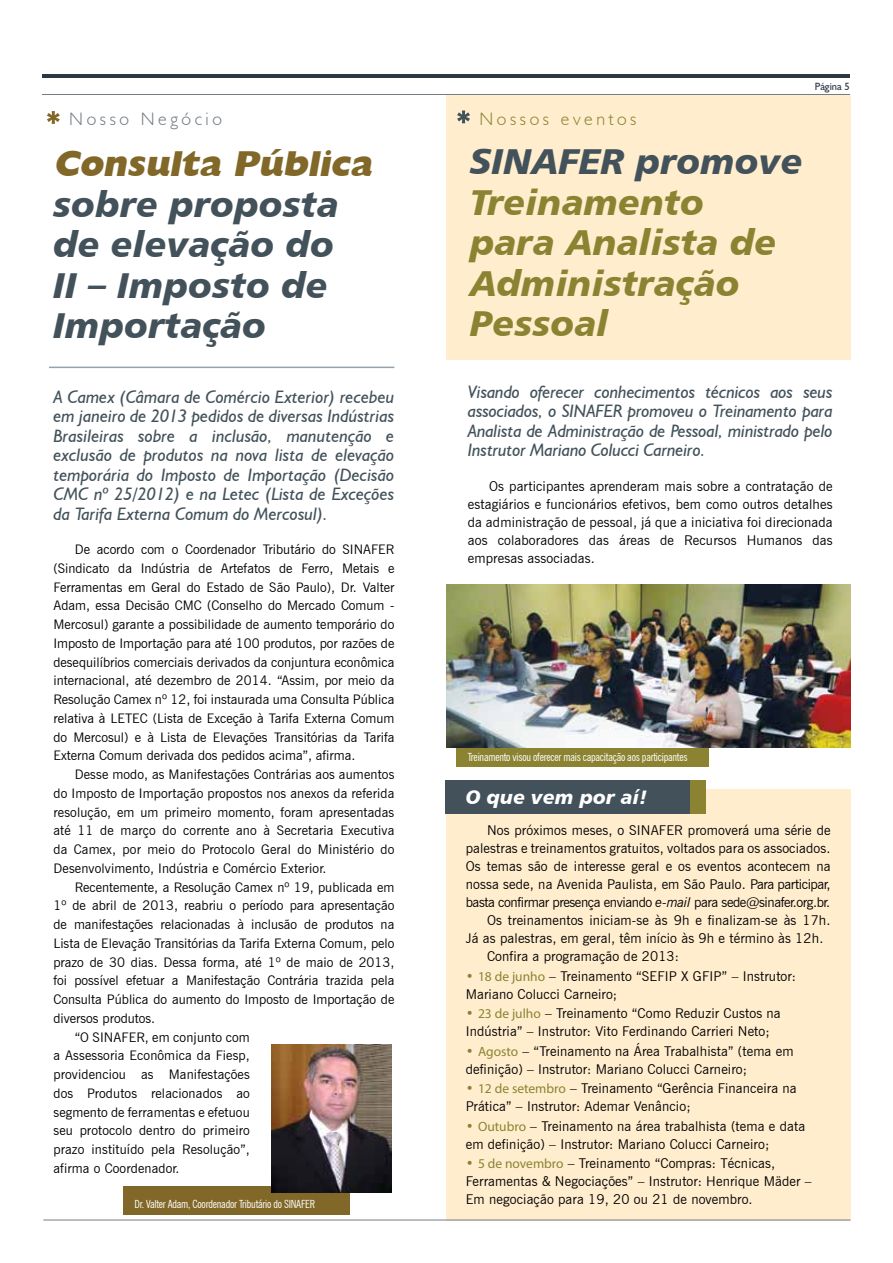
<style>
.page{position:relative;width:893px;height:1263px;background:#fff}
.page>*{position:absolute;margin:0;border:0;box-sizing:border-box;transform-origin:0 0}
.t1{font:36px/40.5px "Humanist 777 BT Black Italic B";color:#43525a}
.t2{font:36px/40.5px "Humanist 777 BT Black Italic B";color:#8c8332}
.t3{font:italic 800 36px "Humanist 521 BT";color:#826828}
.t4{font:19.5px "Humanist 777 BT Black Italic B";color:#fff}
.t5{font:italic 18px/19.5px "Humanist 521 BT";letter-spacing:-.01em;color:#43525a;text-align:justify}
.t6{font:300 18px "Humanist 521 BT";letter-spacing:.2em;color:#8c8332}
.t7{font:300 18px "Humanist 521 BT";letter-spacing:.2em;color:#727d84}
.t8{font:13.5px/18px "News Gothic BT";letter-spacing:.01em;color:#000}
.t9{font:13.5px "News Gothic BT";letter-spacing:-.03em;color:#000}
.t10{font:13.2px/18.8px "News Gothic BT";color:#000;text-align:justify}
.t11{font:condensed 11.25px "News Gothic BT";letter-spacing:-.02em;color:#fff}
.t12{font:10.5px "Humanist 521 BT";color:#2a3942}
.s1{font-style:italic}
.s2{color:#8c8332}
.s3{font-family:"Myriad Pro";color:#8c8332}
</style>
<div class="page">
<div style="left:446px;top:789px;width:404px;height:431px;background:#ffedce"></div>
<div style="left:446px;top:95px;width:404px;height:264px;background:#ffedce"></div>
<div style="left:462px;top:780px;width:244px;height:33px;background:#8c8332"></div>
<div style="left:457px;top:617px;width:252px;height:150px;background:#8c8332"></div>
<div style="left:123px;top:1186px;width:227px;height:29px;background:#826828"></div>
<hr style="left:43px;top:75px;width:807px;height:3px;background:#2a3942">
<hr style="left:43px;top:94px;width:807px;height:1px;background:#727d84">
<hr style="left:43px;top:1219px;width:807px;height:1px;background:#727d84">
<svg style="left:47px;top:111px;width:13px;height:13px"></svg>
<img style="left:446px;top:585px;width:404px;height:162px">
<hr style="left:49px;top:367px;width:345px;height:1px;background:#95a3ab">
<svg style="left:457px;top:111px;width:13px;height:12px"></svg>
<img style="left:271px;top:1045px;width:120px;height:148px">
<div style="left:446px;top:780px;width:244px;height:33px;background:#43525a"></div>
<h3 class="t7" style="left:69px;top:108px;width:154px">Nosso Negócio</h3>
<h1 class="t3" style="left:53px;top:142px;width:327px">Consulta Pública</h1>
<h1 class="t1" style="left:53px;top:183px;width:287px">sobre proposta de elevação do<br>II – Imposto de<br>Importação</h1>
<p class="t5" style="left:53px;top:387px;width:342px">A Camex (Câmara de Comércio Exterior) recebeu em janeiro de 2013 pedidos de diversas Indústrias Brasileiras sobre a inclusão, manutenção e exclusão de produtos na nova lista de elevação temporária do Imposto de Importação (Decisão CMC nº 25/2012) e na Letec (Lista de Exceções da Tarifa Externa Comum do Mercosul).</p>
<p class="t10" style="left:53px;top:540px;width:342px;text-indent:21px">De acordo com o Coordenador Tributário do SINAFER (Sindicato da Indústria de Artefatos de Ferro, Metais e Ferramentas em Geral do Estado de São Paulo), Dr. Valter Adam, essa Decisão CMC (Conselho do Mercado Comum - Mercosul) garante a possibilidade de aumento temporário do Imposto de Importação para até 100 produtos, por razões de desequilíbrios comerciais derivados da conjuntura econômica internacional, até dezembro de 2014. “Assim, por meio da Resolução Camex nº 12, foi instaurada uma Consulta Pública relativa à LETEC (Lista de Exceção à Tarifa Externa Comum do Mercosul) e à Lista de Elevações Transitórias da Tarifa Externa Comum derivada dos pedidos acima”, afirma.</p>
<p class="t10" style="left:53px;top:765px;width:342px;text-indent:21px">Desse modo, as Manifestações Contrárias aos aumentos do Imposto de Importação propostos nos anexos da referida resolução, em um primeiro momento, foram apresentadas até 11 de março do corrente ano à Secretaria Executiva da Camex, por meio do Protocolo Geral do Ministério do Desenvolvimento, Indústria e Comércio Exterior.</p>
<p class="t10" style="left:75px;top:877px;width:321px">Recentemente, a Resolução Camex nº 19, publicada em</p>
<p class="t10" style="left:53px;top:896px;width:342px">1º de abril de 2013, reabriu o período para apresentação</p>
<p class="t10" style="left:53px;top:915px;width:342px">de manifestações relacionadas à inclusão de produtos na</p>
<p class="t10" style="left:53px;top:934px;width:342px">Lista de Elevação Transitórias da Tarifa Externa Comum, pelo</p>
<p class="t10" style="left:53px;top:952px;width:342px">prazo de 30 dias. Dessa forma, até 1º de maio de 2013,</p>
<p class="t10" style="left:53px;top:971px;width:342px">foi possível efetuar a Manifestação Contrária trazida pela</p>
<p class="t10" style="left:53px;top:990px;width:342px">Consulta Pública do aumento do Imposto de Importação de</p>
<p class="t10" style="left:53px;top:1009px;width:103px">diversos produtos.</p>
<p class="t10" style="left:75px;top:1027px;width:177px">“O SINAFER, em conjunto com</p>
<p class="t10" style="left:53px;top:1046px;width:198px">a Assessoria Econômica da Fiesp,</p>
<p class="t10" style="left:53px;top:1065px;width:198px">providenciou as Manifestações</p>
<p class="t10" style="left:53px;top:1084px;width:198px">dos Produtos relacionados ao</p>
<p class="t10" style="left:53px;top:1102px;width:198px">segmento de ferramentas e efetuou</p>
<p class="t10" style="left:53px;top:1121px;width:198px">seu protocolo dentro do primeiro</p>
<p class="t10" style="left:53px;top:1140px;width:198px">prazo instituído pela Resolução”,</p>
<p class="t10" style="left:53px;top:1159px;width:128px">afirma o Coordenador.</p>
<p class="t11" style="left:135px;top:1197px;width:182px">Dr. Valter Adam, Coordenador Tributário do SINAFER</p>
<h3 class="t6" style="left:479px;top:108px;width:159px">Nossos eventos</h3>
<h1 class="t1" style="left:470px;top:140px;width:335px">SINAFER promove</h1>
<h1 class="t2" style="left:470px;top:181px;width:308px">Treinamento para Analista de<br>Administração<br>Pessoal</h1>
<p class="t12" style="left:815px;top:80px;width:36px">Página 5</p>
<h3 class="t5" style="left:468px;top:381px;width:366px">Visando oferecer conhecimentos técnicos aos seus associados, o SINAFER promoveu o Treinamento para Analista de Administração de Pessoal, ministrado pelo Instrutor Mariano Colucci Carneiro.</h3>
<p class="t8" style="left:468px;top:477px;width:366px;text-align:justify;text-indent:21px">Os participantes aprenderam mais sobre a contratação de estagiários e funcionários efetivos, bem como outros detalhes da administração de pessoal, já que a iniciativa foi direcionada aos colaboradores das áreas de Recursos Humanos das empresas associadas.</p>
<p class="t11" style="left:468px;top:750px;width:221px">Treinamento visou oferecer mais capacitação aos participantes</p>
<h2 class="t4" style="left:466px;top:784px;width:184px">O que vem por aí!</h2>
<p class="t8" style="left:487px;top:821px;width:345px">Nos próximos meses, o SINAFER promoverá uma série de</p>
<p class="t8" style="left:466px;top:839px;width:366px">palestras e treinamentos gratuitos, voltados para os associados.</p>
<p class="t8" style="left:466px;top:857px;width:366px">Os temas são de interesse geral e os eventos acontecem na</p>
<p class="t8" style="left:466px;top:875px;width:366px">nossa sede, na Avenida Paulista, em São Paulo. Para participar,</p>
<p class="t9" style="left:466px;top:894px;width:366px">basta confirmar presença enviando <span class="s1">e-mail</span> para sede@sinafer.org.br.</p>
<p class="t8" style="left:487px;top:911px;width:345px">Os treinamentos iniciam-se às 9h e finalizam-se às 17h.</p>
<p class="t8" style="left:466px;top:929px;width:359px">Já as palestras, em geral, têm início às 9h e término às 12h.</p>
<p class="t8" style="left:487px;top:947px;width:194px">Confira a programação de 2013:</p>
<p class="t8" style="left:466px;top:967px;width:332px"><span class="s2">•</span> <span class="s3">18 de junho</span> – Treinamento “SEFIP X GFIP” – Instrutor:<br>Mariano Colucci Carneiro;</p>
<p class="t8" style="left:466px;top:1004px;width:317px"><span class="s2">•</span> <span class="s3">23 de julho</span> – Treinamento “Como Reduzir Custos na<br>Indústria” – Instrutor: Vito Ferdinando Carrieri Neto;</p>
<p class="t8" style="left:466px;top:1042px;width:329px"><span class="s2">•</span> <span class="s3">Agosto</span> – “Treinamento na Área Trabalhista” (tema em definição) – Instrutor: Mariano Colucci Carneiro;</p>
<p class="t8" style="left:466px;top:1079px;width:332px"><span class="s2">•</span> <span class="s3">12 de setembro</span> – Treinamento “Gerência Financeira na<br>Prática” – Instrutor: Ademar Venâncio;</p>
<p class="t8" style="left:466px;top:1117px;width:341px"><span class="s2">•</span> <span class="s3">Outubro</span> – Treinamento na área trabalhista (tema e data em definição) – Instrutor: Mariano Colucci Carneiro;</p>
<p class="t8" style="left:466px;top:1154px;width:347px"><span class="s2">•</span> <span class="s3">5 de novembro</span> – Treinamento “Compras: Técnicas,<br>Ferramentas &amp; Negociações” – Instrutor: Henrique Mäder –<br>Em negociação para 19, 20 ou 21 de novembro.</p>
</div>
